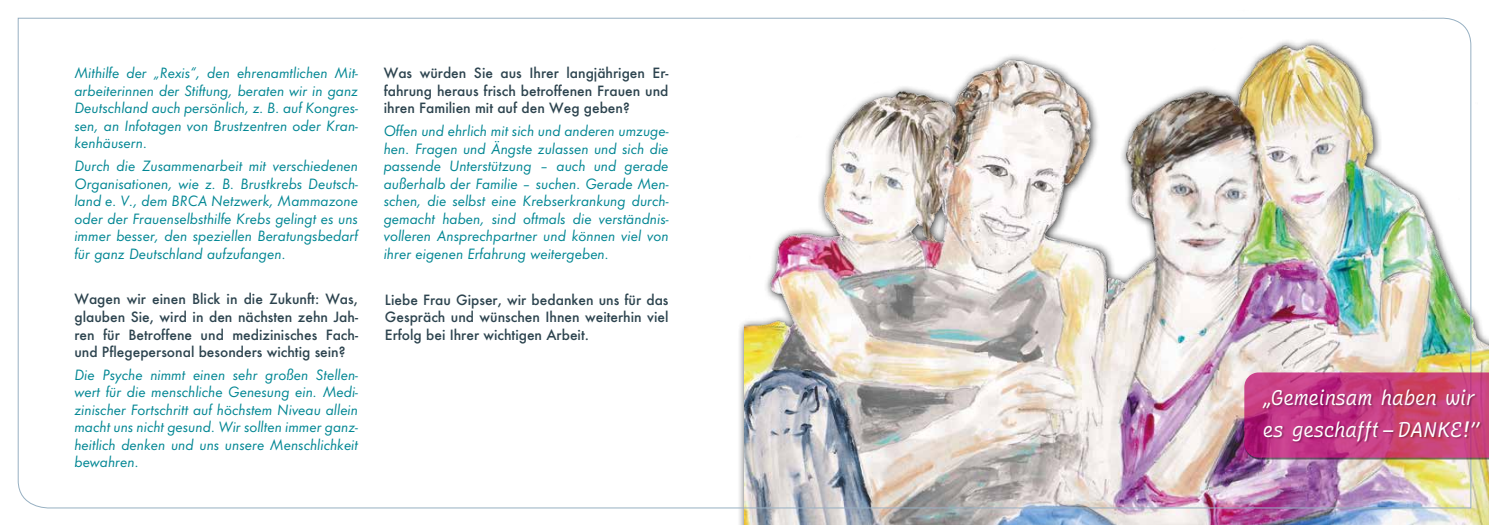
<style>
.page{position:relative;width:1489px;height:525px;background:#fff}
.page>*{position:absolute;margin:0;border:0;box-sizing:border-box;transform-origin:0 0}
.t1{font:20px/31.2px "Catwing";color:#fff}
.t2{font:italic 13.75px/17.5px "Futura ND 4";color:#008693;text-align:justify}
.t3{font:13.75px/17.5px "Futura ND 5 Medium Plain";color:#2d444f;text-align:justify}
</style>
<div class="page">
<img style="left:744px;top:41px;width:744px;height:483px">
<img style="left:17px;top:17px;width:1454px;height:491px">
<div style="left:1244px;top:373px;width:244px;height:86px;background:#000;opacity:.75"></div>
<svg style="left:1244px;top:372px;width:244px;height:85px;background:#c43d7e"></svg>
<div style="left:1262px;top:389px;width:220px;height:55px;background:#000;opacity:.31"></div>
<p class="t2" style="left:74px;top:64px;width:285px">Mithilfe der „Rexis“, den ehrenamtlichen Mit&shy;arbeiterinnen der Stiftung, beraten wir in ganz Deutschland auch persönlich, z. B. auf Kongres&shy;sen, an Infotagen von Brustzentren oder Kran&shy;kenhäusern.</p>
<p class="t2" style="left:74px;top:157px;width:285px">Durch die Zusammenarbeit mit verschiedenen Organisationen, wie z. B. Brustkrebs Deutsch&shy;land e. V., dem BRCA Netzwerk, Mammazone oder der Frauenselbsthilfe Krebs gelingt es uns immer besser, den speziellen Beratungsbedarf für ganz Deutschland aufzufangen.</p>
<p class="t3" style="left:74px;top:290px;width:285px">Wagen wir einen Blick in die Zukunft: Was, glauben Sie, wird in den nächsten zehn Jah&shy;ren für Betroffene und medizinisches Fach&shy;und Pflegepersonal besonders wichtig sein?</p>
<p class="t2" style="left:74px;top:366px;width:285px">Die Psyche nimmt einen sehr großen Stellen&shy;wert für die menschliche Genesung ein. Medi&shy;zinischer Fortschritt auf höchstem Niveau allein macht uns nicht gesund. Wir sollten immer ganz&shy;heitlich denken und uns unsere Menschlichkeit bewahren.</p>
<p class="t3" style="left:384px;top:64px;width:286px">Was würden Sie aus Ihrer langjährigen Er&shy;fahrung heraus frisch betroffenen Frauen und ihren Familien mit auf den Weg geben?</p>
<p class="t2" style="left:384px;top:122px;width:286px">Offen und ehrlich mit sich und anderen umzuge&shy;hen. Fragen und Ängste zulassen und sich die passende Unterstützung – auch und gerade außerhalb der Familie – suchen. Gerade Men&shy;schen, die selbst eine Krebserkrankung durch&shy;gemacht haben, sind oftmals die verständnis&shy;volleren Ansprechpartner und können viel von ihrer eigenen Erfahrung weitergeben.</p>
<p class="t3" style="left:385px;top:291px;width:285px">Liebe Frau Gipser, wir bedanken uns für das Gespräch und wünschen Ihnen weiterhin viel Erfolg bei Ihrer wichtigen Arbeit.</p>
<h1 class="t1" style="left:1262px;top:382px;width:218px">„Gemeinsam haben wir es geschafft–DANKE!”</h1>
</div>
